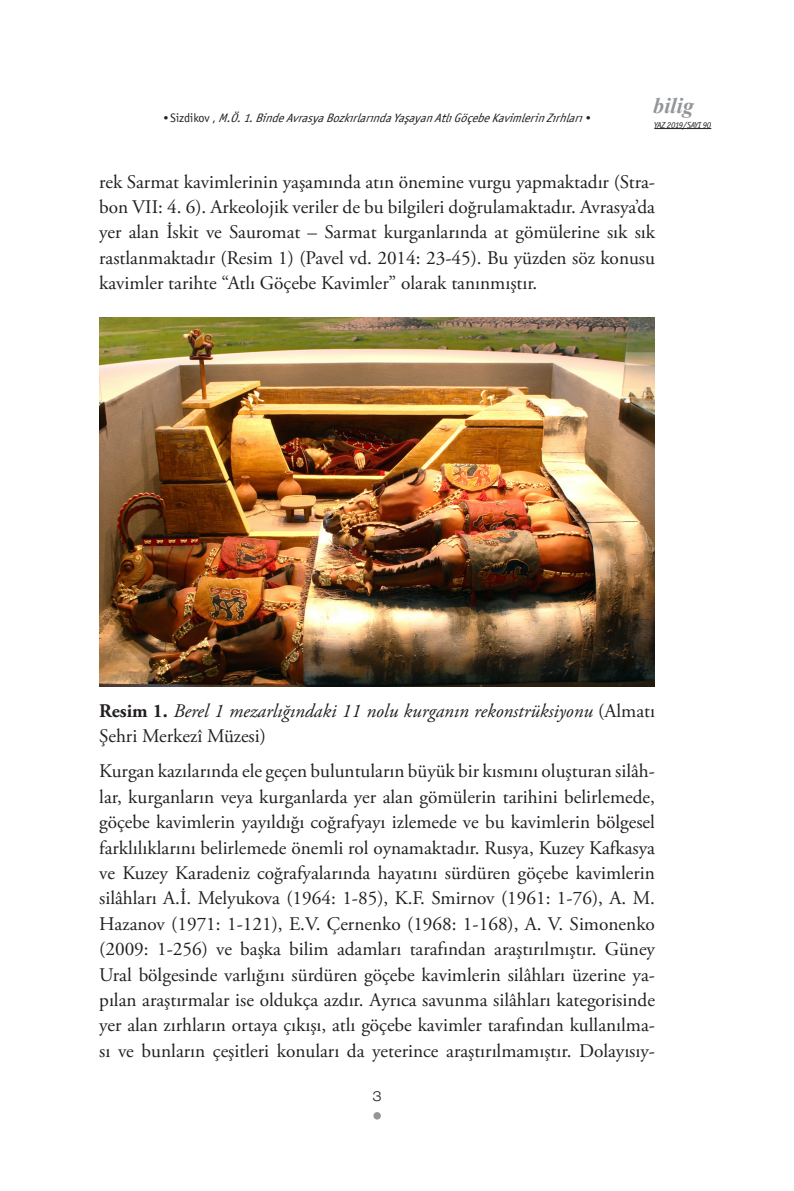
<style>
.page{position:relative;width:794px;height:1191px;background:#fff}
.page>*{position:absolute;margin:0;border:0;box-sizing:border-box;transform-origin:0 0}
.t1{font:italic 700 22.22px "Times New Roman";color:#939598}
.t2{font:19.25px/25.4px "Adobe Garamond Pro";color:#231f20;text-align:justify}
.t3{font:italic 19.25px/25.4px "Adobe Garamond Pro";color:#231f20}
.t4{font:300 expanded 14px "Helvetica Neue LT Com";color:#231f20}
.t5{font:italic 12.25px "Officina San ITC";color:#231f20}
.t6{font:italic 8.75px "Officina San ITC";letter-spacing:-.02em;color:#231f20}
.s1{font-style:normal}
.s2{font-weight:700;font-style:normal}
</style>
<div class="page">
<hr style="left:654px;top:128px;width:57px;height:1px;background:#231f20">
<div style="left:373px;top:1112px;width:8px;height:7px;background:#939598;border-radius:50%"></div>
<img style="left:99px;top:317px;width:555px;height:369px">
<p class="t5" style="left:162px;top:111px;width:432px"><span class="s1">• S i z d i k o v ,</span> M.Ö.1.BindeAvrasyaBozkırlarındaYaşayanAtlıGöçebeKavimlerinZırhları<span class="s1">•</span></p>
<p class="t1" style="left:653px;top:90px;width:42px">bilig</p>
<p class="t6" style="left:654px;top:120px;width:59px">YAZ 2019/SAYI 90</p>
<p class="t2" style="left:99px;top:169px;width:557px">rek Sarmat kavimlerinin yaşamında atın önemine vurgu yapmaktadır (Stra&shy;bon VII: 4. 6). Arkeolojik veriler de bu bilgileri doğrulamaktadır. Avrasya’da yer alan İskit ve Sauromat – Sarmat kurganlarında at gömülerine sık sık rastlanmaktadır (Resim 1) (Pavel vd. 2014: 23-45). Bu yüzden söz konusu kavimler tarihte “Atlı Göçebe Kavimler” olarak tanınmıştır.</p>
<p class="t3" style="left:99px;top:698px;width:557px"><span class="s2">Resim 1.</span> Berel 1 mezarlığındaki 11 nolu kurganın rekonstrüksiyonu <span class="s1">(Almatı<br>Şehri Merkezî Müzesi)</span></p>
<p class="t2" style="left:99px;top:759px;width:557px">Kurgan kazılarında ele geçen buluntuların büyük bir kısmını oluşturan silâh&shy;lar, kurganların veya kurganlarda yer alan gömülerin tarihini belirlemede, göçebe kavimlerin yayıldığı coğrafyayı izlemede ve bu kavimlerin bölgesel farklılıklarını belirlemede önemli rol oynamaktadır. Rusya, Kuzey Kafkasya ve Kuzey Karadeniz coğrafyalarında hayatını sürdüren göçebe kavimlerin silâhları A.İ. Melyukova (1964: 1-85), K.F. Smirnov (1961: 1-76), A. M.<br>Hazanov (1971: 1-121), E.V. Çernenko (1968: 1-168), A. V. Simonenko (2009: 1-256) ve başka bilim adamları tarafından araştırılmıştır. Güney Ural bölgesinde varlığını sürdüren göçebe kavimlerin silâhları üzerine ya&shy;pılan araştırmalar ise oldukça azdır. Ayrıca savunma silâhları kategorisinde yer alan zırhların ortaya çıkışı, atlı göçebe kavimler tarafından kullanılma&shy;sı ve bunların çeşitleri konuları da yeterince araştırılmamıştır. Dolayısıy-</p>
<p class="t4" style="left:372px;top:1087px;width:11px">3</p>
</div>
